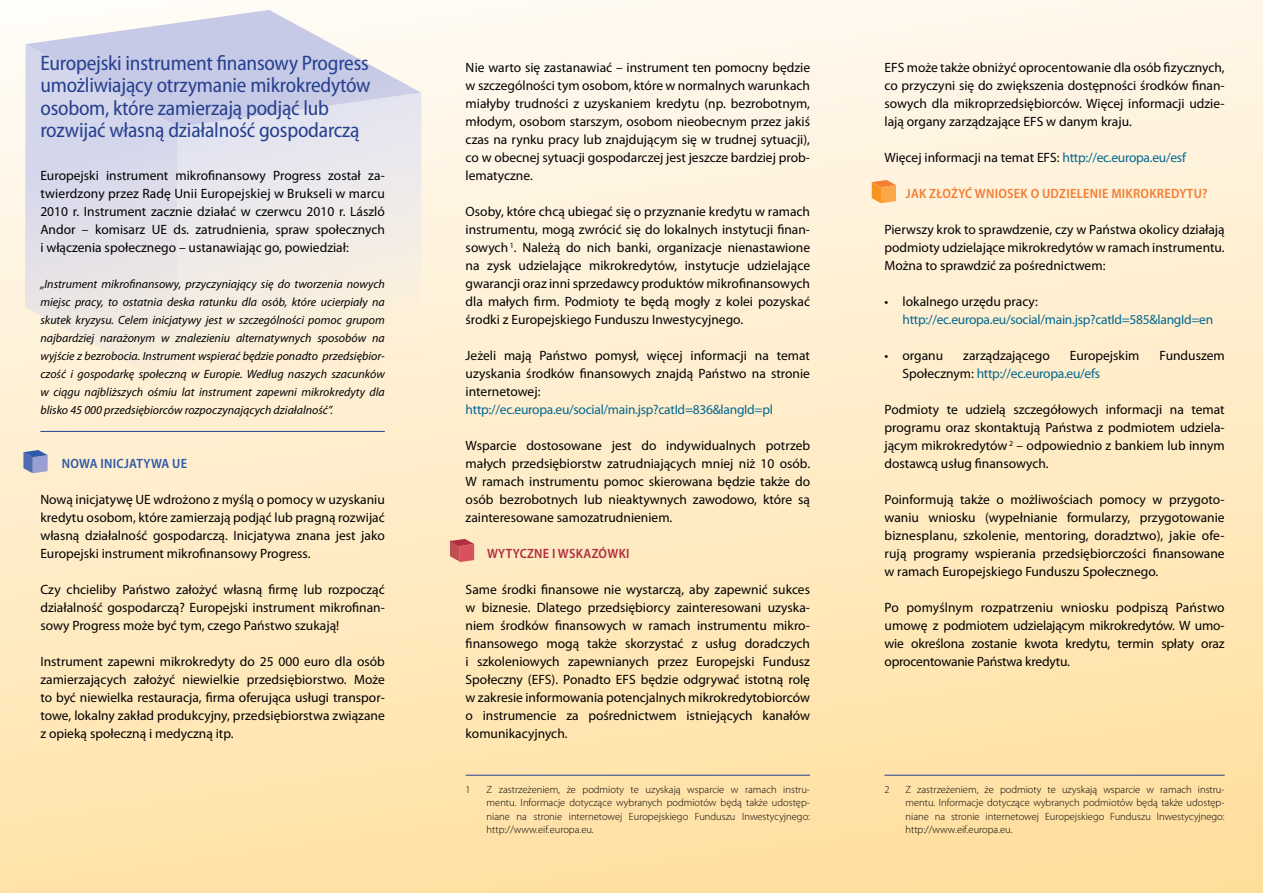
<style>
.page{position:relative;width:1263px;height:893px;background:#fff}
.page>*{position:absolute;margin:0;border:0;box-sizing:border-box;transform-origin:0 0}
.t1{font:semi-condensed 21px/22.5px "Myriad Pro";letter-spacing:-.01em;color:#25408f}
.t2{font:13.5px/18px "Myriad Pro";color:#000;text-align:justify}
.t3{font:13.5px "Myriad Pro";letter-spacing:-.02em;color:#006890}
.t4{font:600 semi-condensed 13.5px "Myriad Pro";letter-spacing:.02em;color:#f47d33}
.t5{font:600 semi-condensed 13.5px "Myriad Pro";letter-spacing:.02em;color:#b22d40}
.t6{font:600 semi-condensed 13.5px "Myriad Pro";letter-spacing:.02em;color:#2e59a8}
.t7{font:italic 12px/18px "Myriad Pro";color:#000;text-align:justify}
.t8{font:300 10.5px/13.5px "Myriad Pro";color:#000;text-align:justify}
.s1{color:#006890}
.s2{color:#000}
</style>
<div class="page">
<div style="left:0;top:0;width:1263px;height:893px;background:linear-gradient(to bottom,#fff8ef,#ffe0a3)"></div>
<svg style="left:178px;top:127px;width:243px;height:263px;background:#f2ebe3"></svg>
<svg style="left:25px;top:44px;width:153px;height:346px;background:#e7e2e4"></svg>
<svg style="left:26px;top:10px;width:395px;height:117px;fill:#c8cbe6"></svg>
<svg style="left:450px;top:539px;width:24px;height:23px"></svg>
<hr style="left:40px;top:431px;width:345px;height:1px;background:#25408f">
<hr style="left:466px;top:775px;width:344px;height:1px;background:#25408f">
<hr style="left:884px;top:775px;width:341px;height:1px;background:#25408f">
<svg style="left:23px;top:450px;width:25px;height:23px"></svg>
<svg style="left:872px;top:180px;width:24px;height:23px"></svg>
<h1 class="t1" style="left:40px;top:52px;width:332px">Europejski instrument finansowy Progress umożliwiający otrzymanie mikrokredytów osobom, które zamierzają podjąć lub rozwijać własną działalność gospodarczą</h1>
<p class="t2" style="left:40px;top:166px;width:346px">Europejski instrument mikrofinansowy Progress został za&shy;twierdzony przez Radę Unii Europejskiej w Brukseli w marcu 2010 r. Instrument zacznie działać w czerwcu 2010 r. László Andor – komisarz UE ds. zatrudnienia, spraw społecznych i włączenia społecznego – ustanawiając go, powiedział:</p>
<p class="t7" style="left:40px;top:275px;width:346px">„Instrument mikrofinansowy, przyczyniający się do tworzenia nowych miejsc pracy, to ostatnia deska ratunku dla osób, które ucierpiały na skutek kryzysu. Celem inicjatywy jest w szczególności pomoc grupom najbardziej narażonym w znalezieniu alternatywnych sposobów na wyjście z bezrobocia. Instrument wspierać będzie ponadto przedsiębior&shy;czość i gospodarkę społeczną w Europie. Według naszych szacunków w ciągu najbliższych ośmiu lat instrument zapewni mikrokredyty dla blisko 45 000 przedsiębiorców rozpoczynających działalność”.</p>
<p class="t6" style="left:62px;top:456px;width:119px">NOWA INICJATYWA UE</p>
<p class="t2" style="left:40px;top:490px;width:346px">Nową inicjatywę UE wdrożono z myślą o pomocy w uzyskaniu kredytu osobom, które zamierzają podjąć lub pragną rozwijać własną działalność gospodarczą. Inicjatywa znana jest jako Europejski instrument mikrofinansowy Progress.</p>
<p class="t2" style="left:40px;top:580px;width:346px">Czy chcieliby Państwo założyć własną firmę lub rozpocząć działalność gospodarczą? Europejski instrument mikrofinan&shy;sowy Progress może być tym, czego Państwo szukają!</p>
<p class="t2" style="left:40px;top:652px;width:346px">Instrument zapewni mikrokredyty do 25 000 euro dla osób zamierzających założyć niewielkie przedsiębiorstwo. Może to być niewielka restauracja, firma oferująca usługi transpor&shy;towe, lokalny zakład produkcyjny, przedsiębiorstwa związane z opieką społeczną i medyczną itp.</p>
<p class="t2" style="left:466px;top:58px;width:346px">Nie warto się zastanawiać – instrument ten pomocny będzie w szczególności tym osobom, które w normalnych warunkach miałyby trudności z uzyskaniem kredytu (np. bezrobotnym, młodym, osobom starszym, osobom nieobecnym przez jakiś czas na rynku pracy lub znajdującym się w trudnej sytuacji), co w obecnej sytuacji gospodarczej jest jeszcze bardziej prob&shy;lematyczne.</p>
<p class="t2" style="left:466px;top:202px;width:346px">Osoby, które chcą ubiegać się o przyznanie kredytu w ramach instrumentu, mogą zwrócić się do lokalnych instytucji finan&shy;sowych <sup>1</sup>. Należą do nich banki, organizacje nienastawione na zysk udzielające mikrokredytów, instytucje udzielające gwarancji oraz inni sprzedawcy produktów mikrofinansowych dla małych firm. Podmioty te będą mogły z kolei pozyskać środki z Europejskiego Funduszu Inwestycyjnego.</p>
<p class="t2" style="left:466px;top:346px;width:346px">Jeżeli mają Państwo pomysł, więcej informacji na temat uzyskania środków finansowych znajdą Państwo na stronie internetowej:</p>
<p class="t3" style="left:466px;top:401px;width:309px">http://ec.europa.eu/social/main.jsp?catId=836&amp;langId=pl</p>
<p class="t2" style="left:466px;top:436px;width:346px">Wsparcie dostosowane jest do indywidualnych potrzeb małych przedsiębiorstw zatrudniających mniej niż 10 osób.<br>W ramach instrumentu pomoc skierowana będzie także do osób bezrobotnych lub nieaktywnych zawodowo, które są zainteresowane samozatrudnieniem.</p>
<p class="t5" style="left:487px;top:546px;width:144px">WYTYCZNE I WSKAZÓWKI</p>
<p class="t2" style="left:466px;top:580px;width:346px">Same środki finansowe nie wystarczą, aby zapewnić sukces w biznesie. Dlatego przedsiębiorcy zainteresowani uzyska&shy;niem środków finansowych w ramach instrumentu mikro&shy;finansowego mogą także skorzystać z usług doradczych i szkoleniowych zapewnianych przez Europejski Fundusz Społeczny (EFS). Ponadto EFS będzie odgrywać istotną rolę w zakresie informowania potencjalnych mikrokredytobiorców o instrumencie za pośrednictwem istniejących kanałów komunikacyjnych.</p>
<p class="t8" style="left:466px;top:783px;width:7px">1</p>
<p class="t8" style="left:487px;top:783px;width:325px">Z zastrzeżeniem, że podmioty te uzyskają wsparcie w ramach instru&shy;mentu. Informacje dotyczące wybranych podmiotów będą także udostęp&shy;niane na stronie internetowej Europejskiego Funduszu Inwestycyjnego: http://www.eif.europa.eu.</p>
<p class="t2" style="left:884px;top:58px;width:342px">EFS może także obniżyć oprocentowanie dla osób fizycznych, co przyczyni się do zwiększenia dostępności środków finan&shy;sowych dla mikroprzedsiębiorców. Więcej informacji udzie&shy;lają organy zarządzające EFS w danym kraju.</p>
<p class="t2" style="left:884px;top:148px;width:303px">Więcej informacji na temat EFS: <span class="s1">http://ec.europa.eu/esf</span></p>
<p class="t4" style="left:906px;top:186px;width:303px">JAK ZŁOŻYĆ WNIOSEK O UDZIELENIE MIKROKREDYTU?</p>
<p class="t2" style="left:884px;top:220px;width:342px">Pierwszy krok to sprawdzenie, czy w Państwa okolicy działają podmioty udzielające mikrokredytów w ramach instrumentu.<br>Można to sprawdzić za pośrednictwem:</p>
<p class="t2" style="left:884px;top:292px;width:155px">• lokalnego urzędu pracy:</p>
<p class="t3" style="left:902px;top:311px;width:312px">http://ec.europa.eu/social/main.jsp?catId=585&amp;langId=en</p>
<p class="t2" style="left:884px;top:346px;width:60px">• organu</p>
<p class="t2" style="left:963px;top:346px;width:88px">zarządzającego</p>
<p class="t2" style="left:1070px;top:346px;width:71px">Europejskim</p>
<p class="t2" style="left:1159px;top:346px;width:67px">Funduszem</p>
<p class="t3" style="left:902px;top:365px;width:199px"><span class="s2">Społecznym:</span> http://ec.europa.eu/efs</p>
<p class="t2" style="left:884px;top:400px;width:342px">Podmioty te udzielą szczegółowych informacji na temat programu oraz skontaktują Państwa z podmiotem udziela&shy;jącym mikrokredytów <sup>2</sup> – odpowiednio z bankiem lub innym dostawcą usług finansowych.</p>
<p class="t2" style="left:884px;top:490px;width:342px">Poinformują także o możliwościach pomocy w przygoto&shy;waniu wniosku (wypełnianie formularzy, przygotowanie biznesplanu, szkolenie, mentoring, doradztwo), jakie ofe&shy;rują programy wspierania przedsiębiorczości finansowane w ramach Europejskiego Funduszu Społecznego.</p>
<p class="t2" style="left:884px;top:598px;width:342px">Po pomyślnym rozpatrzeniu wniosku podpiszą Państwo umowę z podmiotem udzielającym mikrokredytów. W umo&shy;wie określona zostanie kwota kredytu, termin spłaty oraz oprocentowanie Państwa kredytu.</p>
<p class="t8" style="left:884px;top:783px;width:7px">2</p>
<p class="t8" style="left:905px;top:783px;width:321px">Z zastrzeżeniem, że podmioty te uzyskają wsparcie w ramach instru&shy;mentu. Informacje dotyczące wybranych podmiotów będą także udostęp&shy;niane na stronie internetowej Europejskiego Funduszu Inwestycyjnego: http://www.eif.europa.eu.</p>
</div>
